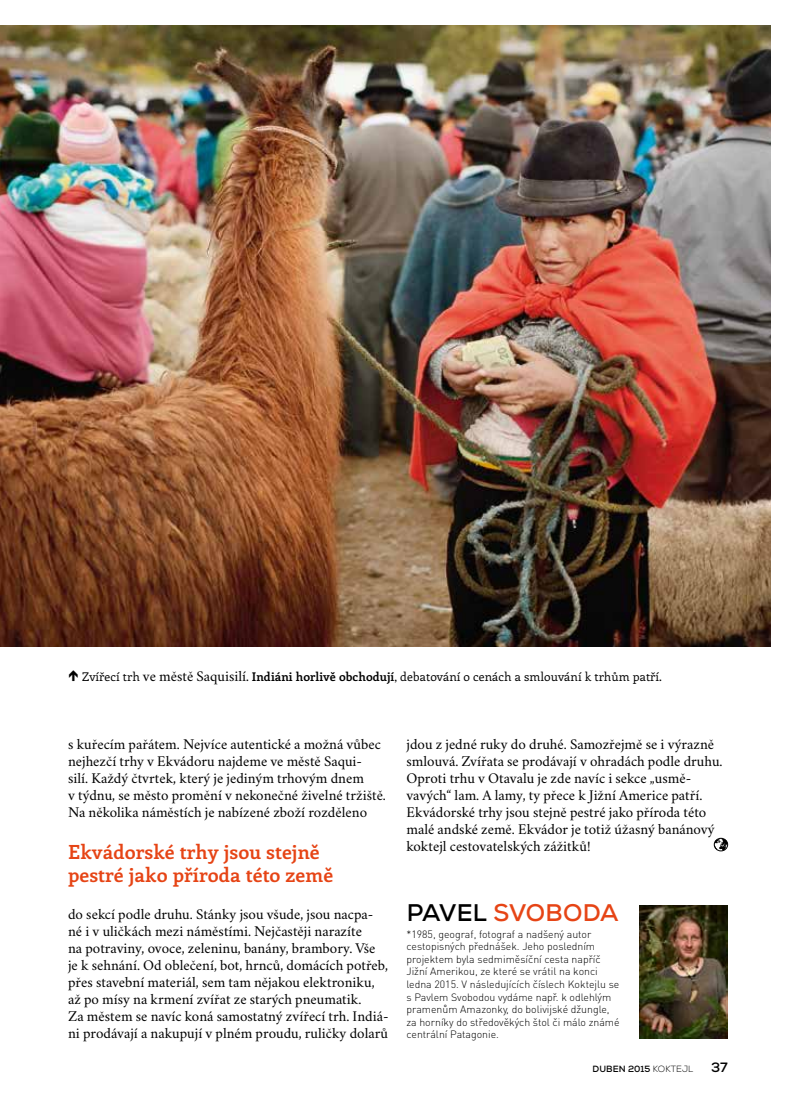
<style>
.page{position:relative;width:796px;height:1115px;background:#fff}
.page>*{position:absolute;margin:0;border:0;box-sizing:border-box;transform-origin:0 0}
.t1{font:700 24px "Nexa";letter-spacing:.005em;color:#e64415}
.t2{font:700 19.5px/23.2px "Enriqueta";color:#e64415}
.t3{font:15px/17px "Crimson";color:#000}
.t4{font:700 13.5px "Nexa";color:#000}
.t5{font:12px "Enriqueta";color:#000}
.t6{font:300 10.5px/12.6px "DIN Pro";color:#000}
.t7{font:700 9px "Nexa";letter-spacing:.015em;color:#000}
.s1{font-family:"Crimson";font-size:15px}
.s2{font-weight:700}
.s3{color:#000}
.s4{font-weight:300}
</style>
<div class="page">
<img style="left:0;top:26px;width:770px;height:620px">
<svg style="left:714px;top:838px;width:13px;height:12px"></svg>
<div style="left:713px;top:837px;width:14px;height:13px;border:1px solid #000;border-radius:50%"></div>
<img style="left:639px;top:905px;width:88px;height:132px">
<p class="t5" style="left:82px;top:668px;width:581px">Zvířecí trh <span class="s1">ve městě Saquisilí</span>. <span class="s2">Indiáni horlivě obchodují</span>, debatování o cenách a smlouvání k trhům patří.</p>
<p class="t3" style="left:68px;top:733px;width:319px">s kuřecím pařátem. Nejvíce autentické a možná vůbec nejhezčí trhy v Ekvádoru najdeme ve městě Saqui-<br>silí. Každý čtvrtek, který je jediným trhovým dnem<br>v týdnu, se město promění v nekonečné živelné tržiště.<br>Na několika náměstích je nabízené zboží rozděleno</p>
<h2 class="t2" style="left:68px;top:838px;width:266px">Ekvádorské trhy jsou stejně pestré jako příroda této země</h2>
<p class="t3" style="left:68px;top:903px;width:322px">do sekcí podle druhu. Stánky jsou všude, jsou nacpa&shy;né i v uličkách mezi náměstími. Nejčastěji narazíte<br>na potraviny, ovoce, zeleninu, banány, brambory. Vše je k sehnání. Od oblečení, bot, hrnců, domácích potřeb, přes stavební materiál, sem tam nějakou elektroniku, až po mísy na krmení zvířat ze starých pneumatik.<br>Za městem se navíc koná samostatný zvířecí trh. Indiá&shy;ni prodávají a nakupují v plném proudu, ruličky dolarů</p>
<p class="t3" style="left:406px;top:733px;width:317px">jdou z jedné ruky do druhé. Samozřejmě se i výrazně smlouvá. Zvířata se prodávají v ohradách podle druhu.<br>Oproti trhu v Otavalu je zde navíc i sekce „usmě&shy;vavých“ lam. A lamy, ty přece k Jižní Americe patří.<br>Ekvádorské trhy jsou stejně pestré jako příroda této malé andské země. Ekvádor je totiž úžasný banánový koktejl cestovatelských zážitků!</p>
<h1 class="t1" style="left:406px;top:896px;width:213px"><span class="s3">PAVEL</span> SVOBODA</h1>
<p class="t6" style="left:406px;top:926px;width:214px">*1985, geograf, fotograf a nadšený autor cestopisných přednášek. Jeho posledním projektem byla sedmiměsíční cesta napříč Jižní Amerikou, ze které se vrátil na konci ledna 2015. V následujících číslech Koktejlu se s Pavlem Svobodou vydáme např. k odlehlým pramenům Amazonky, do bolivijské džungle, za horníky do středověkých štol či málo známé centrální Patagonie.</p>
<p class="t7" style="left:592px;top:1063px;width:102px">DUBEN 2015 <span class="s4">KOKTEJL</span></p>
<p class="t4" style="left:710px;top:1058px;width:18px">37</p>
</div>
